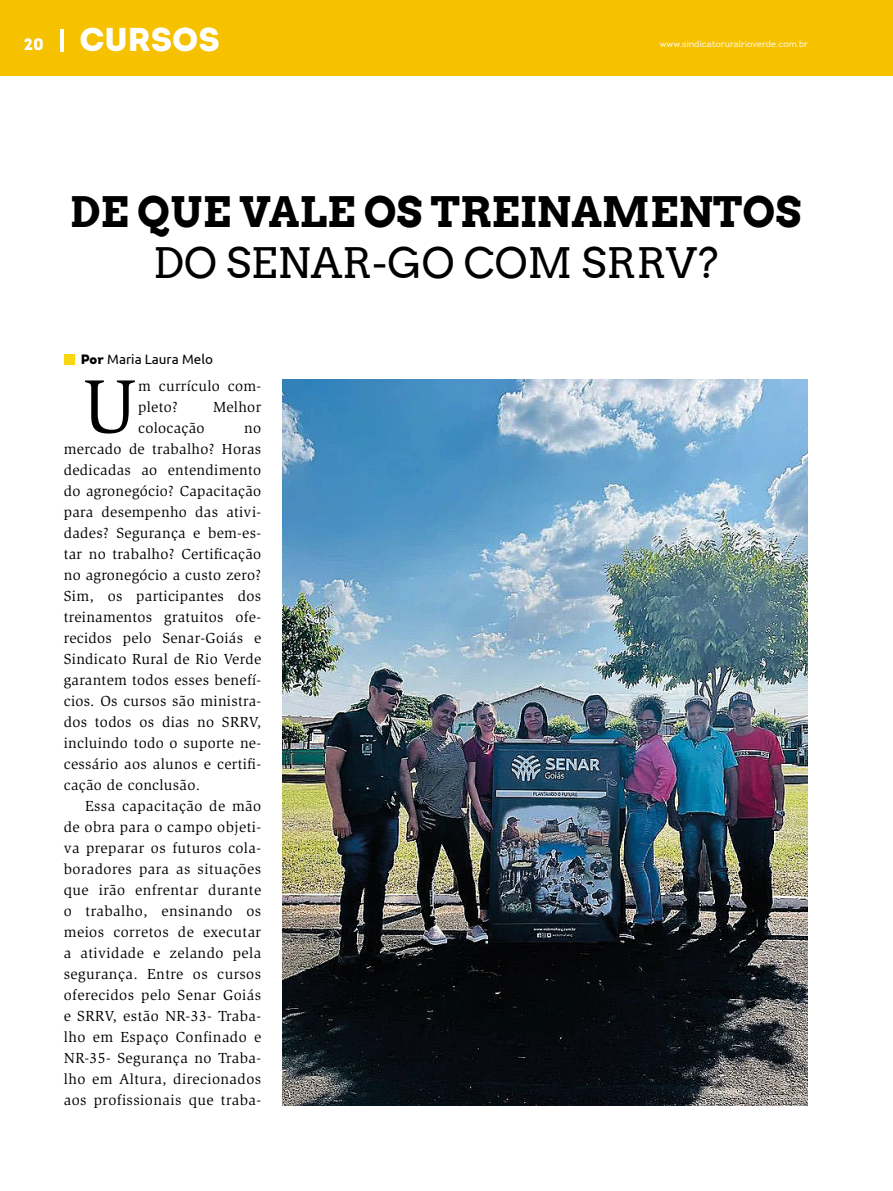
<style>
.page{position:relative;width:893px;height:1191px;background:#fff}
.page>*{position:absolute;margin:0;border:0;box-sizing:border-box;transform-origin:0 0}
.t1{font:77.7px "Slimbach Std";color:#000}
.t2{font:700 42px "Arvo";color:#000}
.t3{font:42px "Arvo";color:#000}
.t4{font:33px "Intro Black Alt";color:#fff}
.t5{font:15px/21px "Slimbach Std";letter-spacing:.02em;color:#000;text-align:justify}
.t6{font:13.5px "Ubuntu";color:#000}
.t7{font:9px "Intro";color:#fff}
.s1{font-size:16.5px}
.s2{font-family:"Intro";font-weight:900}
</style>
<div class="page">
<div style="left:0;top:0;width:893px;height:75px;background:#f6c200"></div>
<hr style="left:60px;top:29px;width:4px;height:22px;background:#fff">
<div style="left:64px;top:354px;width:10px;height:10px;background:#f8d711"></div>
<img style="left:282px;top:380px;width:526px;height:726px">
<h3 class="t4" style="left:24px;top:18px;width:198px"><span class="s1">20</span> CURSOS</h3>
<p class="t7" style="left:660px;top:39px;width:150px">www.sindicatoruralrioverde.com.br</p>
<h2 class="t2" style="left:70px;top:185px;width:732px">DE QUE VALE OS TREINAMENTOS</h2>
<h2 class="t3" style="left:153px;top:237px;width:567px">DO SENAR-GO COM SRRV?</h2>
<p class="t6" style="left:81px;top:350px;width:134px"><span class="s2">Por</span> Maria Laura Melo</p>
<h1 class="t1" style="left:83px;top:362px;width:55px">U</h1>
<p class="t5" style="left:138px;top:375px;width:125px">m currículo com&shy;pleto?</p>
<p class="t5" style="left:213px;top:396px;width:50px">Melhor</p>
<p class="t5" style="left:138px;top:417px;width:68px">colocação</p>
<p class="t5" style="left:64px;top:417px;width:199px;text-indent:180px">no mercado de trabalho? Horas dedicadas ao entendimento do agronegócio? Capacitação para desempenho das ativi&shy;dades? Segurança e bem-es&shy;tar no trabalho? Certificação no agronegócio a custo zero?<br>Sim, os participantes dos treinamentos gratuitos ofe&shy;recidos pelo Senar-Goiás e Sindicato Rural de Rio Verde garantem todos esses benefí&shy;cios. Os cursos são ministra&shy;dos todos os dias no SRRV, incluindo todo o suporte ne&shy;cessário aos alunos e certifi&shy;cação de conclusão.</p>
<p class="t5" style="left:64px;top:795px;width:199px;text-indent:21px">Essa capacitação de mão de obra para o campo objeti&shy;va preparar os futuros cola&shy;boradores para as situações que irão enfrentar durante o trabalho, ensinando os meios corretos de executar a atividade e zelando pela segurança. Entre os cursos oferecidos pelo Senar Goiás e SRRV, estão NR-33- Traba&shy;lho em Espaço Confinado e NR-35- Segurança no Traba&shy;lho em Altura, direcionados aos profissionais que traba-</p>
</div>
